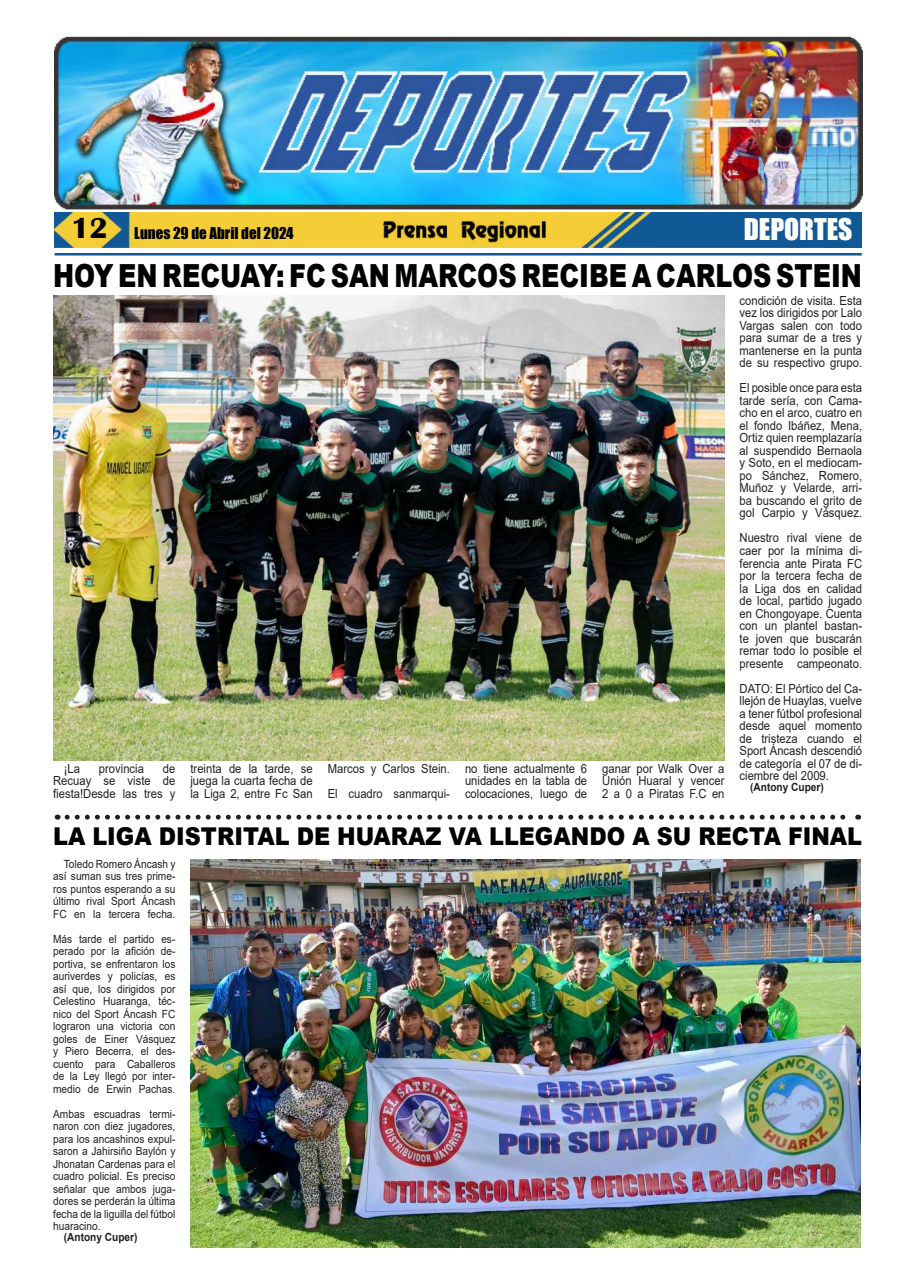
<style>
.page{position:relative;width:915px;height:1283px;background:#fff}
.page>*{position:absolute;margin:0;border:0;box-sizing:border-box;transform-origin:0 0}
.t1{font:900 31.88px "Arial";color:#000;scale:.8 1}
.t2{font:27.5px "Impact";color:#fff}
.t3{font:900 24.5px "Arial";color:#000;scale:.91 1}
.t4{font:15px "Impact";color:#000}
.t5{font:12.5px/12.5px "Arial";color:#231f20;text-align:justify;scale:.9 1}
.t6{font:11.25px/12.5px "Arial";color:#231f20;text-align:justify;scale:.9 1}
.t7{font:700 11.25px "Arial";color:#231f20;scale:.9 1}
.s1{font-family:"Britannic";font-weight:700;font-size:30px}
</style>
<div class="page">
<img style="left:55px;top:212px;width:806px;height:35px">
<hr style="left:55px;top:253px;width:806px;height:2px;background:#0f5998">
<img style="left:379px;top:217px;width:170px;height:26px">
<img style="left:55px;top:37px;width:806px;height:172px">
<img style="left:54px;top:296px;width:670px;height:464px">
<svg style="left:67px;top:814px;width:791px;height:5px"></svg>
<img style="left:190px;top:859px;width:669px;height:388px">
<p class="t4" style="left:71px;top:225px;width:224px"><span class="s1">12</span> Lunes 29 de Abril del 2024</p>
<h2 class="t2" style="left:743px;top:214px;width:110px">DEPORTES</h2>
<h1 class="t1" style="left:53px;top:258px;width:1012px">HOY EN RECUAY: FC SAN MARCOS RECIBE A CARLOS STEIN</h1>
<p class="t5" style="left:739px;top:295px;width:138px">condición de visita. Esta vez los dirigidos por Lalo Vargas salen con todo para sumar de a tres y mantenerse en la punta de su respectivo grupo.</p>
<p class="t5" style="left:739px;top:383px;width:138px">El posible once para esta tarde sería, con Cama&shy;cho en el arco, cuatro en el fondo Ibáñez, Mena, Ortiz quien reemplazaría al suspendido Bernaola y Soto, en el mediocam&shy;po Sánchez, Romero, Muñoz y Velarde, arri&shy;ba buscando el grito de gol Carpio y Vásquez.</p>
<p class="t5" style="left:739px;top:532px;width:138px">Nuestro rival viene de caer por la mínima di&shy;ferencia ante Pirata FC por la tercera fecha de la Liga dos en calidad de local, partido jugado en Chongoyape. Cuenta con un plantel bastan&shy;te joven que buscarán remar todo lo posible el presente campeonato.</p>
<p class="t5" style="left:739px;top:682px;width:138px">DATO: El Pórtico del Ca&shy;llejón de Huaylas, vuelve a tener fútbol profesional desde aquel momento de tristeza cuando el Sport Áncash descendió de categoría el 07 de di&shy;ciembre del 2009.</p>
<p class="t7" style="left:750px;top:783px;width:83px">(Antony Cuper)</p>
<h3 class="t3" style="left:53px;top:822px;width:890px">LA LIGA DISTRITAL DE HUARAZ VA LLEGANDO A SU RECTA FINAL</h3>
<p class="t6" style="left:53px;top:857px;width:137px;text-indent:11px">Toledo Romero Áncash y así suman sus tres prime&shy;ros puntos esperando a su último rival Sport Áncash FC en la tercera fecha.</p>
<p class="t6" style="left:53px;top:932px;width:137px">Más tarde el partido es&shy;perado por la a昀椀ción de&shy;portiva, se enfrentaron los auriverdes y policías, es así que, los dirigidos por Celestino Huaranga, téc&shy;nico del Sport Áncash FC lograron una victoria con goles de Einer Vásquez y Piero Becerra, el des&shy;cuento para Caballeros de la Ley llegó por inter&shy;medio de Erwin Pachas.</p>
<p class="t6" style="left:53px;top:1108px;width:137px">Ambas escuadras termi&shy;naron con diez jugadores, para los ancashinos expul&shy;saron a Jahirsiño Baylón y Jhonatan Cardenas para el cuadro policial. Es preciso señalar que ambos juga&shy;dores se perderán la última fecha de la liguilla del fútbol huaracino.</p>
<p class="t7" style="left:64px;top:1233px;width:83px">(Antony Cuper)</p>
<p class="t5" style="left:53px;top:762px;width:137px;text-indent:110px">de Recuay se viste de昀椀esta!Desde las tres y</p>
<p class="t5" style="left:190px;top:763px;width:137px">treinta de la tarde, se juega la cuarta fecha de la Liga 2, entre Fc San</p>
<p class="t5" style="left:327px;top:757px;width:137px;line-height:25px">Marcos y Carlos Stein.<br>El cuadro sanmarqui-</p>
<p class="t5" style="left:465px;top:763px;width:137px">no tiene actualmente 6 unidades en la tabla de colocaciones, luego de</p>
<p class="t5" style="left:602px;top:762px;width:137px">ganar por Walk Over a Unión Huaral y vencer 2 a 0 a Piratas F.C en</p>
<p class="t5" style="left:64px;top:762px;width:20px">¡La</p>
<p class="t5" style="left:99px;top:762px;width:52px">provincia</p>
</div>
